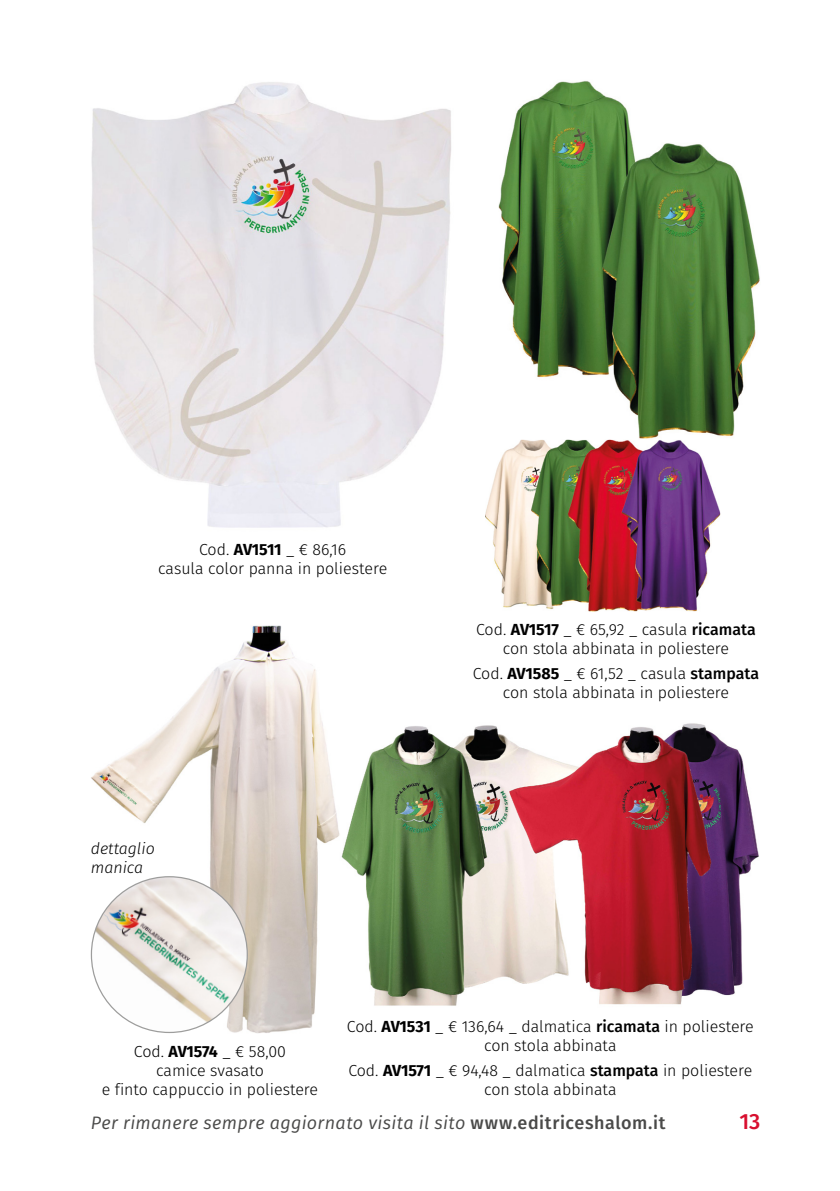
<style>
.page{position:relative;width:840px;height:1191px;background:#fff}
.page>*{position:absolute;margin:0;border:0;box-sizing:border-box;transform-origin:0 0}
.t1{font:500 22px "Fira Sans";color:#d80f2f}
.t2{font:italic 18px "Fira Sans";letter-spacing:.015em;color:#4a4a49}
.t3{font:300 16px/19px "Fira Sans";color:#000;text-align:center}
.t4{font:italic 300 16px/19px "Fira Sans";color:#000}
.s1{font-weight:700}
.s2{font-weight:500}
.s3{font-weight:500;font-style:normal}
</style>
<div class="page">
<img style="left:91px;top:82px;width:360px;height:446px">
<img style="left:498px;top:81px;width:262px;height:358px">
<img style="left:91px;top:625px;width:249px;height:408px">
<img style="left:485px;top:439px;width:235px;height:172px">
<img style="left:341px;top:723px;width:418px;height:283px">
<img style="left:91px;top:876px;width:156px;height:156px;border-radius:78px">
<p class="t3" style="left:158px;top:539px;width:230px">Cod. <span class="s1">AV1511</span> _ € 86,16<br>casula color panna in poliestere</p>
<p class="t4" style="left:91px;top:839px;width:65px">dettaglio manica</p>
<p class="t3" style="left:476px;top:620px;width:281px">Cod. <span class="s1">AV1517</span> _ € 65,92 _ casula <span class="s2">ricamata </span>con stola abbinata in poliestere</p>
<p class="t3" style="left:472px;top:663px;width:287px">Cod. <span class="s1">AV1585</span> _ € 61,52 _ casula <span class="s2">stampata </span>con stola abbinata in poliestere</p>
<p class="t3" style="left:102px;top:1041px;width:218px">Cod. <span class="s1">AV1574</span> _ € 58,00<br>camice svasato<br>e finto cappuccio in poliestere</p>
<p class="t3" style="left:346px;top:1016px;width:408px">Cod. <span class="s1">AV1531</span> _ € 136,64 _ dalmatica <span class="s2">ricamata</span> in poliestere con stola abbinata</p>
<p class="t3" style="left:348px;top:1060px;width:405px">Cod. <span class="s1">AV1571</span> _ € 94,48 _ dalmatica <span class="s2">stampata</span> in poliestere con stola abbinata</p>
<p class="t2" style="left:91px;top:1109px;width:576px">Per rimanere sempre aggiornato visita il sito <span class="s3">www.editriceshalom.it</span></p>
<h1 class="t1" style="left:739px;top:1103px;width:23px">13</h1>
</div>
